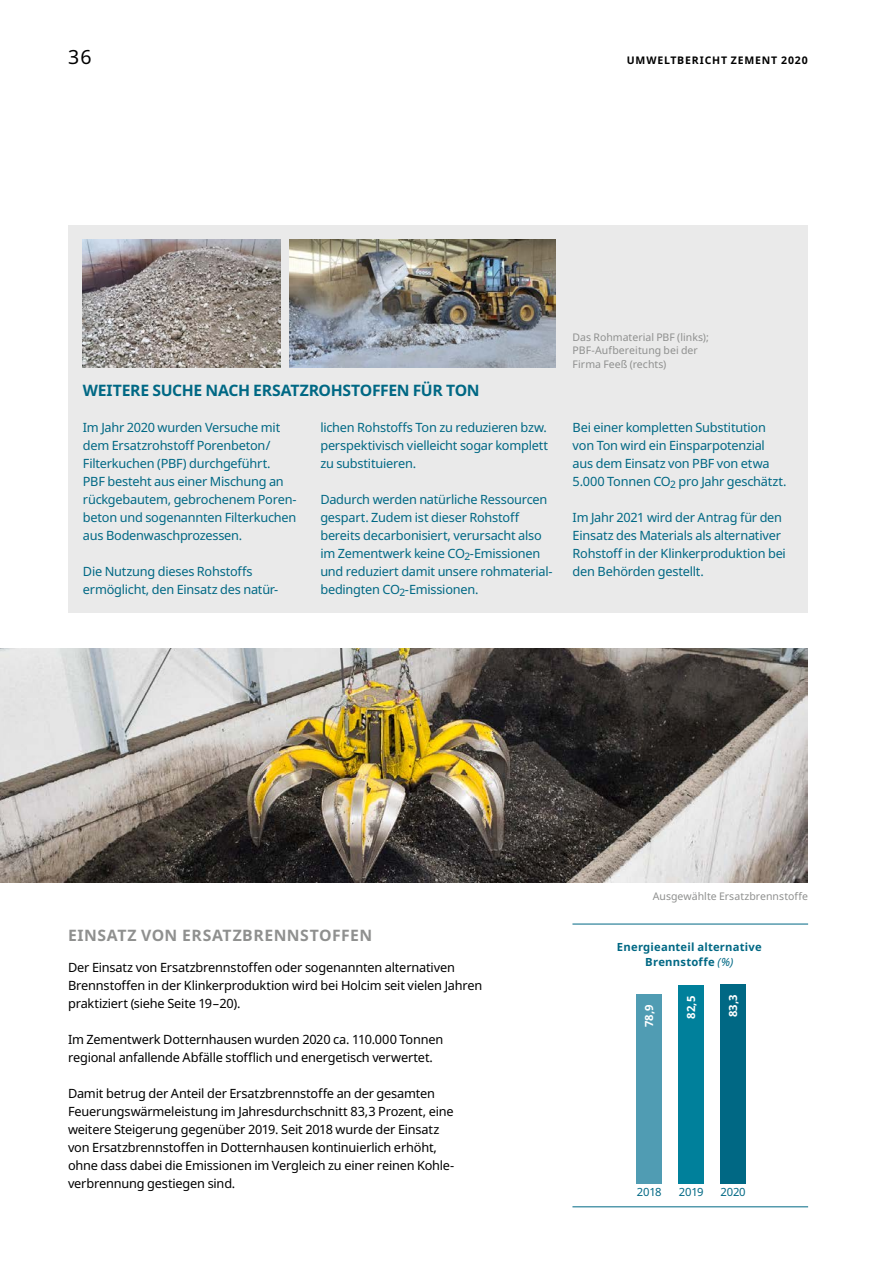
<style>
.page{position:relative;width:893px;height:1263px;background:#fff}
.page>*{position:absolute;margin:0;border:0;box-sizing:border-box;transform-origin:0 0}
.t1{font:19.5px "Noto Sans";color:#000}
.t2{font:700 15.75px "Noto Sans";letter-spacing:-.025em;color:#006884}
.t3{font:700 15.75px "Noto Sans";letter-spacing:.03em;color:#8f908f}
.t4{font:12.75px/18px "Noto Sans";letter-spacing:-.02em;color:#006884}
.t5{font:12.75px/18px "Noto Sans";letter-spacing:-.015em;color:#000}
.t6{font:700 11.25px/15px "Noto Sans";letter-spacing:.015em;color:#006884;text-align:center}
.t7{font:11.25px "Noto Sans";letter-spacing:-.02em;color:#006884}
.t8{font:700 11.25px "Noto Sans";color:#fff}
.t9{font:10.5px/13.5px "Noto Sans";letter-spacing:.005em;color:#8f908f}
.t10{font:700 10.5px "Noto Sans";letter-spacing:.08em;color:#000}
.s1{font-weight:400;font-style:italic}
</style>
<div class="page">
<div style="left:68px;top:225px;width:740px;height:387px;background:#eaeaea"></div>
<img style="left:289px;top:240px;width:267px;height:128px">
<img style="left:83px;top:240px;width:198px;height:128px">
<hr style="left:572px;top:1206px;width:236px;height:1px;background:#006884">
<hr style="left:572px;top:924px;width:236px;height:1px;background:#006884">
<div style="left:636px;top:994px;width:26px;height:189px;background:#509cb3"></div>
<div style="left:678px;top:985px;width:26px;height:198px;background:#00809b"></div>
<div style="left:720px;top:984px;width:26px;height:199px;background:#006884"></div>
<img style="left:0;top:648px;width:808px;height:234px">
<h1 class="t1" style="left:68px;top:43px;width:25px">36</h1>
<p class="t10" style="left:627px;top:53px;width:182px">UMWELTBERICHT ZEMENT 2020</p>
<p class="t2" style="left:83px;top:379px;width:398px">WEITERE SUCHE NACH ERSATZROHSTOFFEN FÜR TON</p>
<p class="t4" style="left:83px;top:418px;width:215px">Im Jahr 2020 wurden Versuche mit dem Ersatzrohstoff Porenbeton / Filterkuchen (PBF) durchgeführt.<br>PBF besteht aus einer Mischung an rückgebautem, gebrochenem Poren&shy;beton und sogenannten Filterkuchen aus Bodenwaschprozessen.</p>
<p class="t4" style="left:83px;top:562px;width:197px">Die Nutzung dieses Rohstoffs ermöglicht, den Einsatz des natür-</p>
<p class="t4" style="left:320px;top:418px;width:229px;text-align:justify">lichen Rohstoffs Ton zu reduzieren bzw. perspektivisch vielleicht sogar komplett zu substituieren.</p>
<p class="t4" style="left:320px;top:490px;width:234px">Dadurch werden natürliche Ressourcen gespart. Zudem ist dieser Rohstoff bereits decarbonisiert, verursacht also im Zementwerk keine CO<sub>2</sub>-Emissionen und reduziert damit unsere rohmaterial&shy;bedingten CO<sub>2</sub>-Emissionen.</p>
<p class="t9" style="left:573px;top:330px;width:138px">Das Rohmaterial PBF (links);<br>PBF-Aufbereitung bei der<br>Firma Feeß (rechts)</p>
<p class="t4" style="left:573px;top:418px;width:215px">Bei einer kompletten Substitution von Ton wird ein Einsparpotenzial aus dem Einsatz von PBF von etwa 5.000 Tonnen CO<sub>2</sub> pro Jahr geschätzt.</p>
<p class="t4" style="left:573px;top:508px;width:215px">Im Jahr 2021 wird der Antrag für den Einsatz des Materials als alternativer Rohstoff in der Klinkerproduktion bei den Behörden gestellt.</p>
<p class="t3" style="left:68px;top:924px;width:306px">EINSATZ VON ERSATZBRENNSTOFFEN</p>
<p class="t5" style="left:68px;top:958px;width:416px">Der Einsatz von Ersatzbrennstoffen oder sogenannten alternativen<br>Brennstoffen in der Klinkerproduktion wird bei Holcim seit vielen Jahren praktiziert (siehe Seite 19 – 20).</p>
<p class="t5" style="left:68px;top:1030px;width:377px">Im Zementwerk Dotternhausen wurden 2020 ca. 110.000 Tonnen regional anfallende Abfälle stofflich und energetisch verwertet.</p>
<p class="t5" style="left:68px;top:1084px;width:387px">Damit betrug der Anteil der Ersatzbrennstoffe an der gesamten Feuerungswärmeleistung im Jahresdurchschnitt 83,3 Prozent, eine weitere Steigerung gegenüber 2019. Seit 2018 wurde der Einsatz von Ersatzbrennstoffen in Dotternhausen kontinuierlich erhöht, ohne dass dabei die Emissionen im Vergleich zu einer reinen Kohle&shy;verbrennung gestiegen sind.</p>
<p class="t9" style="left:653px;top:889px;width:157px">Ausgewählte Ersatzbrennstoffe</p>
<p class="t6" style="left:617px;top:939px;width:146px">Energieanteil alternative<br>Brennstoffe <span class="s1">(%)</span></p>
<p class="t8" style="left:641px;top:1027px;width:24px;rotate:-90deg">78,9</p>
<p class="t8" style="left:683px;top:1019px;width:25px;rotate:-90deg">82,5</p>
<p class="t8" style="left:725px;top:1017px;width:24px;rotate:-90deg">83,3</p>
<p class="t7" style="left:637px;top:1184px;width:26px">2018</p>
<p class="t7" style="left:679px;top:1184px;width:26px">2019</p>
<p class="t7" style="left:720px;top:1184px;width:27px">2020</p>
</div>
